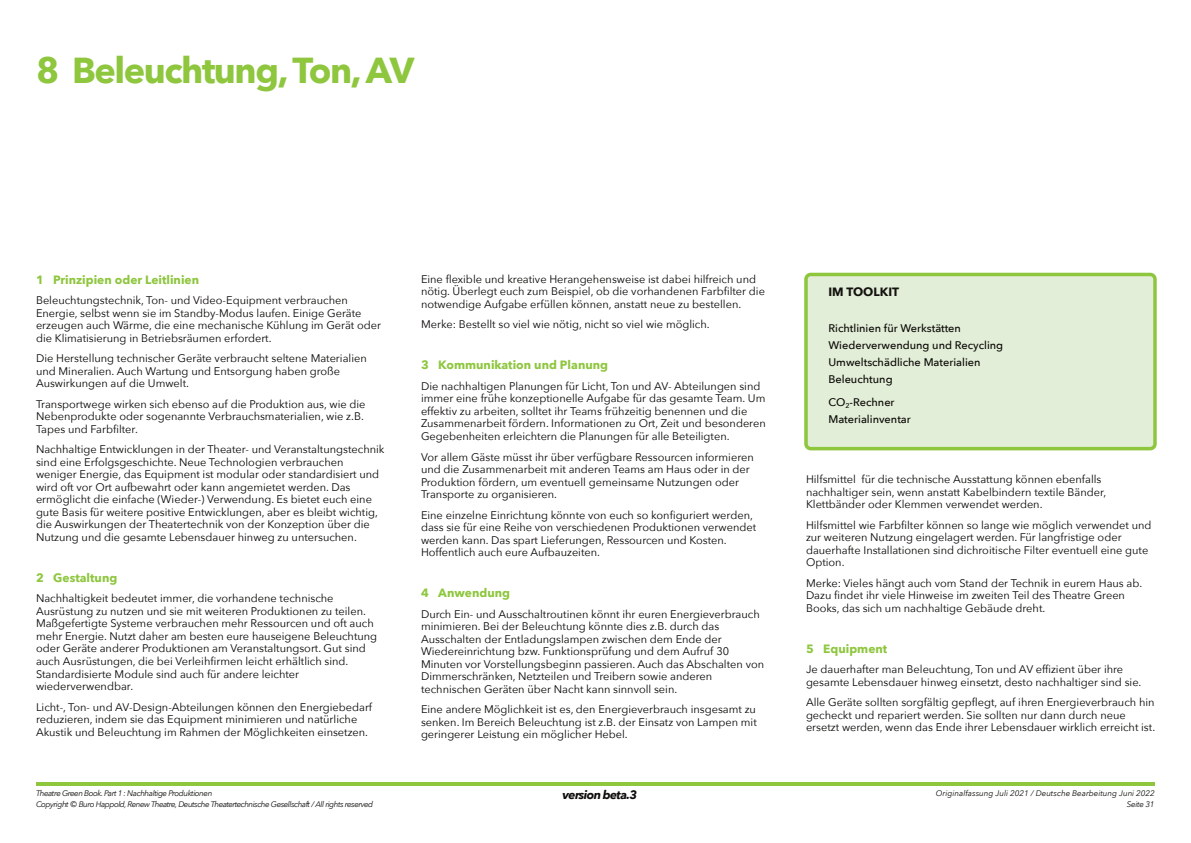
<style>
.page{position:relative;width:1191px;height:843px;background:#fff}
.page>*{position:absolute;margin:0;border:0;box-sizing:border-box;transform-origin:0 0}
.t1{font:700 36px "Avenir Next";letter-spacing:-.04em;color:#8ec63e}
.t2{font:700 12px "Avenir Next";color:#8ec63e}
.t3{font:italic 700 12px "Avenir Next";letter-spacing:-.05em;color:#0d0d0a}
.t4{font:700 12px "Avenir Next";color:#13120f}
.t5{font:11px/12.5px "Avenir Next";color:#080704}
.t6{font:500 11px/17px "Avenir Next";color:#080704}
.t7{font:italic 8px "Avenir Next";letter-spacing:-.06em;color:#0d0d0a}
.t8{font:italic 8px "Avenir Next";color:#0d0d0a}
</style>
<div class="page">
<hr style="left:36px;top:782px;width:1119px;height:3px;background:#8ec63e">
<div style="left:804px;top:272px;width:352px;height:178px;background:#e3eed8;border:4px solid #8ec63e;border-radius:5px"></div>
<h1 class="t1" style="left:36px;top:47px;width:380px">8 Beleuchtung, Ton, AV</h1>
<p class="t2" style="left:36px;top:271px;width:165px">1 Prinzipien oder Leitlinien</p>
<p class="t5" style="left:36px;top:294px;width:346px">Beleuchtungstechnik, Ton- und Video-Equipment verbrauchen Energie, selbst wenn sie im Standby-Modus laufen. Einige Geräte erzeugen auch Wärme, die eine mechanische Kühlung im Gerät oder die Klimatisierung in Betriebsräumen erfordert.</p>
<p class="t5" style="left:36px;top:352px;width:332px">Die Herstellung technischer Geräte verbraucht seltene Materialien und Mineralien. Auch Wartung und Entsorgung haben große<br>Auswirkungen auf die Umwelt.</p>
<p class="t5" style="left:36px;top:398px;width:331px">Transportwege wirken sich ebenso auf die Produktion aus, wie die<br>Nebenprodukte oder sogenannte Verbrauchsmaterialien, wie z.B.<br>Tapes und Farbfilter.</p>
<p class="t5" style="left:36px;top:443px;width:350px">Nachhaltige Entwicklungen in der Theater- und Veranstaltungstechnik sind eine Erfolgsgeschichte. Neue Technologien verbrauchen weniger Energie, das Equipment ist modular oder standardisiert und wird oft vor Ort aufbewahrt oder kann angemietet werden. Das ermöglicht die einfache (Wieder-) Verwendung. Es bietet euch eine gute Basis für weitere positive Entwicklungen, aber es bleibt wichtig, die Auswirkungen der Theatertechnik von der Konzeption über die Nutzung und die gesamte Lebensdauer hinweg zu untersuchen.</p>
<p class="t2" style="left:36px;top:569px;width:83px">2 Gestaltung</p>
<p class="t5" style="left:36px;top:592px;width:343px">Nachhaltigkeit bedeutet immer, die vorhandene technische Ausrüstung zu nutzen und sie mit weiteren Produktionen zu teilen.<br>Maßgefertigte Systeme verbrauchen mehr Ressourcen und oft auch mehr Energie. Nutzt daher am besten eure hauseigene Beleuchtung oder Geräte anderer Produktionen am Veranstaltungsort. Gut sind auch Ausrüstungen, die bei Verleihfirmen leicht erhältlich sind.<br>Standardisierte Module sind auch für andere leichter wiederverwendbar.</p>
<p class="t5" style="left:36px;top:700px;width:338px">Licht-, Ton- und AV-Design-Abteilungen können den Energiebedarf reduzieren, indem sie das Equipment minimieren und natürliche<br>Akustik und Beleuchtung im Rahmen der Möglichkeiten einsetzen.</p>
<p class="t5" style="left:421px;top:273px;width:345px">Eine flexible und kreative Herangehensweise ist dabei hilfreich und nötig. Überlegt euch zum Beispiel, ob die vorhandenen Farbfilter die notwendige Aufgabe erfüllen können, anstatt neue zu bestellen.</p>
<p class="t5" style="left:421px;top:318px;width:290px">Merke: Bestellt so viel wie nötig, nicht so viel wie möglich.</p>
<p class="t2" style="left:421px;top:357px;width:189px">3 Kommunikation und Planung</p>
<p class="t5" style="left:421px;top:380px;width:346px">Die nachhaltigen Planungen für Licht, Ton und AV- Abteilungen sind immer eine frühe konzeptionelle Aufgabe für das gesamte Team. Um effektiv zu arbeiten, solltet ihr Teams frühzeitig benennen und die Zusammenarbeit fördern. Informationen zu Ort, Zeit und besonderen Gegebenheiten erleichtern die Planungen für alle Beteiligten.</p>
<p class="t5" style="left:421px;top:450px;width:334px">Vor allem Gäste müsst ihr über verfügbare Ressourcen informieren und die Zusammenarbeit mit anderen Teams am Haus oder in der Produktion fördern, um eventuell gemeinsame Nutzungen oder Transporte zu organisieren.</p>
<p class="t5" style="left:421px;top:508px;width:337px">Eine einzelne Einrichtung könnte von euch so konfiguriert werden, dass sie für eine Reihe von verschiedenen Produktionen verwendet werden kann. Das spart Lieferungen, Ressourcen und Kosten.<br>Hoffentlich auch eure Aufbauzeiten.</p>
<p class="t2" style="left:421px;top:584px;width:90px">4 Anwendung</p>
<p class="t5" style="left:421px;top:607px;width:345px">Durch Ein- und Ausschaltroutinen könnt ihr euren Energieverbrauch minimieren. Bei der Beleuchtung könnte dies z.B. durch das Ausschalten der Entladungslampen zwischen dem Ende der Wiedereinrichtung bzw. Funktionsprüfung und dem Aufruf 30<br>Minuten vor Vorstellungsbeginn passieren. Auch das Abschalten von Dimmerschränken, Netzteilen und Treibern sowie anderen technischen Geräten über Nacht kann sinnvoll sein.</p>
<p class="t5" style="left:421px;top:703px;width:337px;text-align:justify">Eine andere Möglichkeit ist es, den Energieverbrauch insgesamt zu senken. Im Bereich Beleuchtung ist z.B. der Einsatz von Lampen mit geringerer Leistung ein möglicher Hebel.</p>
<p class="t4" style="left:828px;top:284px;width:72px">IM TOOLKIT</p>
<p class="t6" style="left:828px;top:320px;width:176px">Richtlinien für Werkstätten<br>Wiederverwendung und Recycling<br>Umweltschädliche Materialien<br>Beleuchtung</p>
<p class="t6" style="left:828px;top:393px;width:84px">CO<sub>2</sub>-Rechner<br>Materialinventar</p>
<p class="t5" style="left:806px;top:473px;width:302px">Hilfsmittel für die technische Ausstattung können ebenfalls nachhaltiger sein, wenn anstatt Kabelbindern textile Bänder,<br>Klettbänder oder Klemmen verwendet werden.</p>
<p class="t5" style="left:806px;top:518px;width:347px">Hilfsmittel wie Farbfilter können so lange wie möglich verwendet und zur weiteren Nutzung eingelagert werden. Für langfristige oder dauerhafte Installationen sind dichroitische Filter eventuell eine gute Option.</p>
<p class="t5" style="left:806px;top:576px;width:338px">Merke: Vieles hängt auch vom Stand der Technik in eurem Haus ab.<br>Dazu findet ihr viele Hinweise im zweiten Teil des Theatre Green<br>Books, das sich um nachhaltige Gebäude dreht.</p>
<p class="t2" style="left:806px;top:640px;width:83px">5 Equipment</p>
<p class="t5" style="left:806px;top:663px;width:337px">Je dauerhafter man Beleuchtung, Ton und AV effizient über ihre gesamte Lebensdauer hinweg einsetzt, desto nachhaltiger sind sie.</p>
<p class="t5" style="left:806px;top:696px;width:351px">Alle Geräte sollten sorgfältig gepflegt, auf ihren Energieverbrauch hin gecheckt und repariert werden. Sie sollten nur dann durch neue ersetzt werden, wenn das Ende ihrer Lebensdauer wirklich erreicht ist.</p>
<p class="t7" style="left:36px;top:787px;width:178px">Theatre Green Book. Part 1 : Nachhaltige Produktionen</p>
<p class="t3" style="left:562px;top:786px;width:76px">version beta.3</p>
<p class="t8" style="left:936px;top:787px;width:221px">Originalfassung Juli 2021 / Deutsche Bearbeitung Juni 2022</p>
<p class="t7" style="left:36px;top:798px;width:339px">Copyright © Buro Happold, Renew Theatre, Deutsche Theatertechnische Gesellschaft / All rights reserved</p>
<p class="t7" style="left:1127px;top:798px;width:29px">Seite 31</p>
</div>
